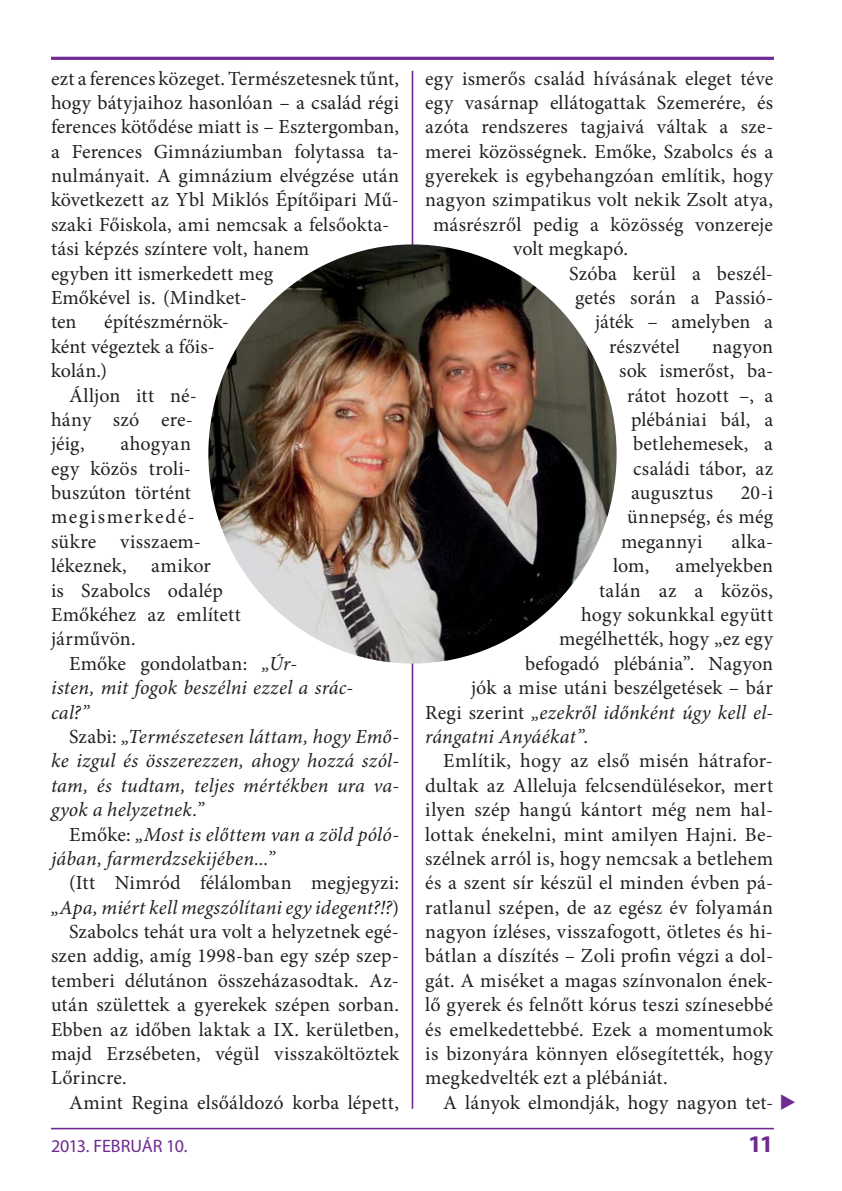
<style>
.page{position:relative;width:842px;height:1191px;background:#fff}
.page>*{position:absolute;margin:0;border:0;box-sizing:border-box;transform-origin:0 0}
.t1{font:700 semi-expanded 24px "Myriad Pro";color:#6f2b91}
.t2{font:20px/24.4px "Minion Pro";letter-spacing:.01em;color:#231f20}
.t3{font:italic 20px/24.4px "Minion Pro";letter-spacing:.01em;color:#231f20}
.t4{font:20px "Minion Pro";letter-spacing:.03em;color:#231f20}
.t5{font:18px "Myriad Pro";letter-spacing:-.01em;color:#6f2b91}
.s1{font-style:normal}
.s2{font-family:"European Pi Three";color:#6f2b91}
</style>
<div class="page">
<hr style="left:51px;top:1127px;width:723px;height:2px;background:#6f2b91">
<hr style="left:412px;top:71px;width:1px;height:1037px;background:#6f2b91">
<hr style="left:51px;top:57px;width:723px;height:3px;background:#6f2b91">
<img style="left:208px;top:244px;width:409px;height:419px;border-radius:50%">
<p class="t2" style="left:51px;top:68px;width:350px">ezt a ferences közeget. Természetesnek tűnt, hogy bátyjaihoz hasonlóan – a család régi ferences kötődése miatt is – Esztergomban, a Ferences Gimnáziumban folytassa ta&shy;nulmányait. A gimnázium elvégzése után következett az Ybl Miklós Építőipari Mű&shy;szaki Főiskola, ami nemcsak a felsőokta&shy;tási képzés színtere volt, hanem<br>egyben itt ismerkedett meg<br>Emőkével is. (Mindket-<br>ten</p>
<p class="t2" style="left:104px;top:311px;width:126px">építészmérnök-</p>
<p class="t2" style="left:51px;top:336px;width:166px">ként végeztek a főis-</p>
<p class="t2" style="left:51px;top:360px;width:58px">kolán.)</p>
<p class="t2" style="left:69px;top:385px;width:130px">Álljon itt né-</p>
<p class="t2" style="left:51px;top:409px;width:143px">hány szó ere-</p>
<p class="t2" style="left:51px;top:433px;width:35px">jéig,</p>
<p class="t2" style="left:51px;top:433px;width:192px;text-indent:69px">ahogyan<br>egy közös troli&shy;buszúton történt<br>meg is mer ke dé-<br>sük re vissza em-<br>lé kez nek, amikor<br>is Szabolcs odalép<br>Emőkéhez az említett járművön.</p>
<p class="t3" style="left:51px;top:653px;width:304px;text-indent:18px"><span class="s1">Emőke gondolatban:</span> „Úr-<br>isten, mit fogok beszélni ezzel a srác&shy;cal?”</p>
<p class="t3" style="left:51px;top:726px;width:350px;text-align:justify;text-indent:18px"><span class="s1">Szabi:</span> „Természetesen láttam, hogy Emő&shy;ke izgul és összerezzen, ahogy hozzá szól&shy;tam, és tudtam, teljes mértékben ura va&shy;gyok a helyzetnek.”</p>
<p class="t3" style="left:51px;top:823px;width:349px;text-indent:18px"><span class="s1">Emőke:</span> „Most is előttem van a zöld póló&shy;jában, farmerdzsekijében...”</p>
<p class="t2" style="left:69px;top:872px;width:332px">(Itt Nimród félálomban megjegyzi:</p>
<p class="t3" style="left:51px;top:896px;width:350px">„Apa, miért kell megszólítani egy idegent?!?<span class="s1">)</span></p>
<p class="t2" style="left:69px;top:921px;width:331px">Szabolcs tehát ura volt a helyzetnek egé-</p>
<p class="t2" style="left:51px;top:945px;width:350px">szen addig, amíg 1998-ban egy szép szep-</p>
<p class="t2" style="left:51px;top:970px;width:349px">temberi délutánon összeházasodtak. Az-</p>
<p class="t2" style="left:51px;top:994px;width:349px">után születtek a gyerekek szépen sorban.</p>
<p class="t2" style="left:51px;top:1018px;width:349px">Ebben az időben laktak a IX. kerületben,</p>
<p class="t2" style="left:51px;top:1043px;width:349px">majd Erzsébeten, végül visszaköltöztek</p>
<p class="t2" style="left:51px;top:1067px;width:77px">Lőrincre.</p>
<p class="t2" style="left:69px;top:1091px;width:331px">Amint Regina elsőáldozó korba lépett,</p>
<p class="t2" style="left:425px;top:68px;width:349px">egy ismerős család hívásának eleget téve</p>
<p class="t2" style="left:425px;top:92px;width:349px">egy vasárnap ellátogattak Szemerére, és</p>
<p class="t2" style="left:425px;top:116px;width:349px">azóta rendszeres tagjaivá váltak a sze-</p>
<p class="t2" style="left:425px;top:141px;width:349px">me rei közösségnek. Emőke, Szabolcs és a</p>
<p class="t2" style="left:425px;top:165px;width:349px">gyerekek is egybehangzóan említik, hogy</p>
<p class="t2" style="left:425px;top:190px;width:349px">nagyon szimpatikus volt nekik Zsolt atya,</p>
<p class="t2" style="left:433px;top:214px;width:341px">másrészről pedig a közösség vonzereje</p>
<p class="t2" style="left:513px;top:238px;width:117px">volt megkapó.</p>
<p class="t2" style="left:569px;top:263px;width:205px">Szóba kerül a beszél-</p>
<p class="t2" style="left:575px;top:287px;width:200px">getés során a Passió-</p>
<p class="t2" style="left:595px;top:311px;width:179px">játék – amelyben a</p>
<p class="t2" style="left:609px;top:336px;width:72px">részvétel</p>
<p class="t2" style="left:712px;top:336px;width:62px">nagyon</p>
<p class="t2" style="left:619px;top:360px;width:156px">sok ismerőst, ba-</p>
<p class="t2" style="left:627px;top:385px;width:148px">rátot hozott –, a</p>
<p class="t2" style="left:631px;top:409px;width:144px">plébániai bál, a</p>
<p class="t2" style="left:633px;top:433px;width:141px">betlehemesek, a</p>
<p class="t2" style="left:633px;top:458px;width:142px">családi tábor, az</p>
<p class="t2" style="left:631px;top:482px;width:83px">augusztus</p>
<p class="t2" style="left:621px;top:482px;width:154px;text-align:justify;text-indent:120px">20-i ünnepség, és még megannyi</p>
<p class="t2" style="left:731px;top:531px;width:43px">alka-</p>
<p class="t2" style="left:613px;top:555px;width:38px">lom,</p>
<p class="t2" style="left:675px;top:555px;width:99px">amelyekben</p>
<p class="t2" style="left:599px;top:580px;width:176px">talán az a közös,</p>
<p class="t4" style="left:581px;top:607px;width:194px">hogy sokunkkal együtt</p>
<p class="t2" style="left:559px;top:628px;width:215px">megélhették, hogy „ez egy</p>
<p class="t2" style="left:525px;top:653px;width:250px">befogadó plébánia”. Nagyon</p>
<p class="t2" style="left:471px;top:677px;width:303px">jók a mise utáni beszélgetések – bár</p>
<p class="t3" style="left:425px;top:701px;width:349px"><span class="s1">Regi szerint</span> „ezekről időnként úgy kell el-</p>
<p class="t3" style="left:425px;top:726px;width:164px">rángatni Anyáékat”<span class="s1">.</span></p>
<p class="t2" style="left:443px;top:750px;width:331px">Említik, hogy az első misén hátrafor-</p>
<p class="t2" style="left:425px;top:775px;width:349px">dultak az Alleluja felcsendülésekor, mert</p>
<p class="t2" style="left:425px;top:799px;width:349px">ilyen szép hangú kántort még nem hal-</p>
<p class="t2" style="left:425px;top:823px;width:349px">lottak énekelni, mint amilyen Hajni. Be-</p>
<p class="t2" style="left:425px;top:848px;width:349px">szélnek arról is, hogy nemcsak a betlehem</p>
<p class="t2" style="left:425px;top:872px;width:349px">és a szent sír készül el minden évben pá-</p>
<p class="t2" style="left:425px;top:896px;width:349px">ratlanul szépen, de az egész év folyamán</p>
<p class="t2" style="left:425px;top:921px;width:349px">nagyon ízléses, visszafogott, ötletes és hi-</p>
<p class="t2" style="left:425px;top:945px;width:349px">bátlan a díszítés – Zoli profin végzi a dol-</p>
<p class="t2" style="left:425px;top:970px;width:349px">gát. A miséket a magas színvonalon ének-</p>
<p class="t2" style="left:425px;top:994px;width:349px">lő gyerek és felnőtt kórus teszi színesebbé</p>
<p class="t2" style="left:425px;top:1018px;width:349px">és emelkedettebbé. Ezek a momentumok</p>
<p class="t2" style="left:425px;top:1043px;width:349px">is bizonyára könnyen elősegítették, hogy</p>
<p class="t2" style="left:425px;top:1067px;width:244px">megkedvelték ezt a plébániát.</p>
<p class="t2" style="left:443px;top:1092px;width:355px">A lányok elmondják, hogy nagyon tet- <span class="s2">-</span></p>
<p class="t5" style="left:51px;top:1139px;width:138px">2013. FEBRUÁR 10.</p>
<p class="t1" style="left:748px;top:1135px;width:28px">11</p>
</div>
